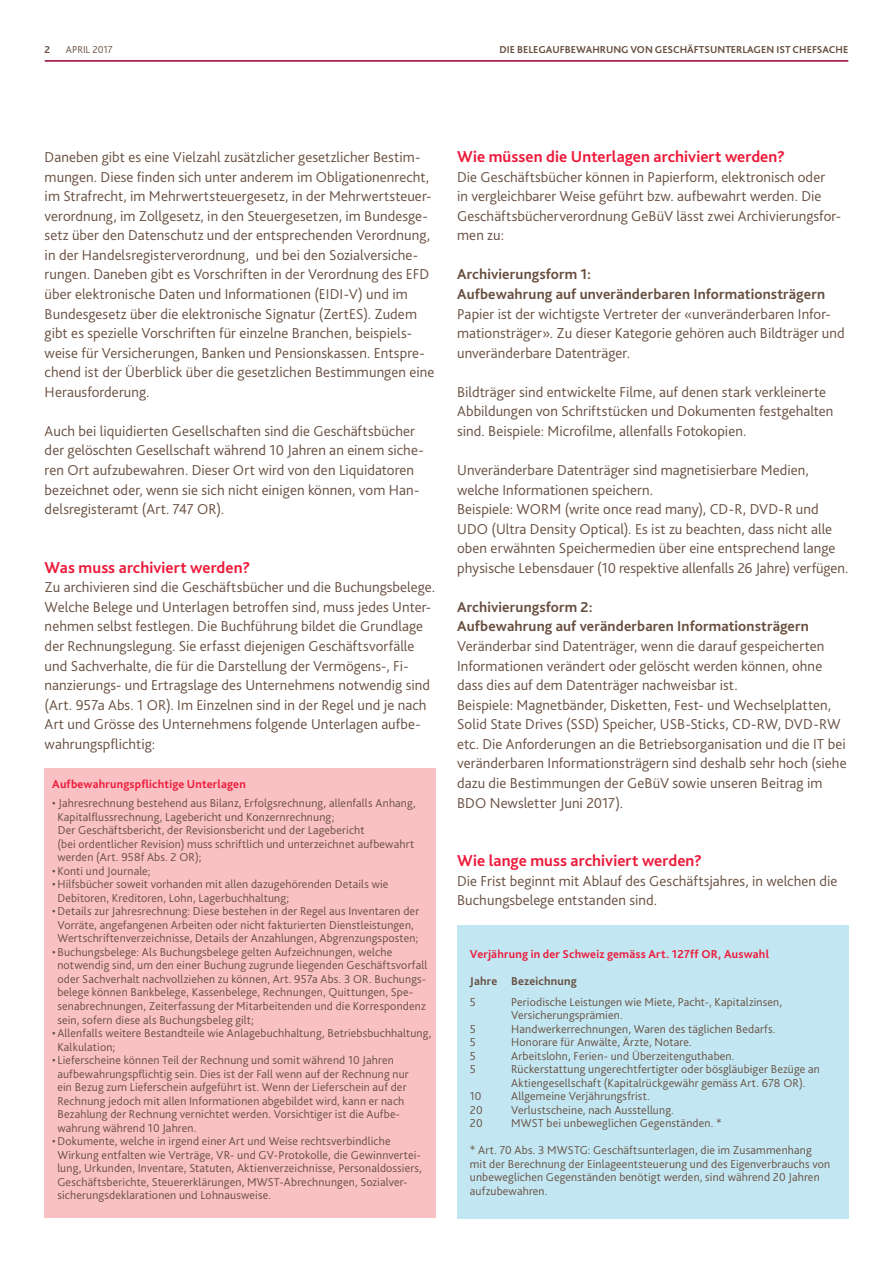
<style>
.page{position:relative;width:893px;height:1263px;background:#fff}
.page>*{position:absolute;margin:0;border:0;box-sizing:border-box;transform-origin:0 0}
.t1{font:700 16.5px "Bliss Pro";letter-spacing:.005em;color:#ed1a3a}
.t2{font:300 15px/19.5px "Bliss Pro";letter-spacing:.005em;color:#674e3f}
.t3{font:700 15px/19.5px "Bliss Pro";letter-spacing:.01em;color:#674e3f}
.t4{font:300 12px/13.5px "Bliss Pro";letter-spacing:.015em;color:#674e3f}
.t5{font:700 12px "Bliss Pro";letter-spacing:.015em;color:#ed1a3a}
.t6{font:700 12px "Bliss Pro";letter-spacing:.02em;color:#674e3f}
.t7{font:700 10.5px "Bliss Pro";color:#674e3f}
.t8{font:300 10.5px "Bliss Pro";color:#674e3f}
</style>
<div class="page">
<div style="left:457px;top:925px;width:391px;height:293px;background:#c2e7f3"></div>
<div style="left:45px;top:768px;width:391px;height:450px;background:#f9c1c3"></div>
<hr style="left:45px;top:60px;width:803px;height:2px;background:#98012d">
<p class="t7" style="left:45px;top:45px;width:7px">2</p>
<p class="t8" style="left:66px;top:45px;width:48px">APRIL 2017</p>
<p class="t7" style="left:499px;top:45px;width:350px">DIE BELEGAUFBEWAHRUNG VON GESCHÄFTSUNTERLAGEN IST CHEFSACHE</p>
<p class="t2" style="left:45px;top:149px;width:391px">Daneben gibt es eine Vielzahl zusätzlicher gesetzlicher Bestim&shy;mungen. Diese finden sich unter anderem im Obligationenrecht, im Strafrecht, im Mehrwertsteuergesetz, in der Mehrwertsteuer&shy;verordnung, im Zollgesetz, in den Steuergesetzen, im Bundesge&shy;setz über den Datenschutz und der entsprechenden Verordnung, in der Handelsregisterverordnung, und bei den Sozialversiche&shy;rungen. Daneben gibt es Vorschriften in der Verordnung des EFD über elektronische Daten und Informationen (EIDI-V) und im Bundesgesetz über die elektronische Signatur (ZertES). Zudem gibt es spezielle Vorschriften für einzelne Branchen, beispiels&shy;weise für Versicherungen, Banken und Pensionskassen. Entspre&shy;chend ist der Überblick über die gesetzlichen Bestimmungen eine Herausforderung.</p>
<p class="t2" style="left:45px;top:422px;width:381px">Auch bei liquidierten Gesellschaften sind die Geschäftsbücher der gelöschten Gesellschaft während 10 Jahren an einem siche&shy;ren Ort aufzubewahren. Dieser Ort wird von den Liquidatoren bezeichnet oder, wenn sie sich nicht einigen können, vom Han&shy;delsregisteramt (Art. 747 OR).</p>
<p class="t1" style="left:45px;top:561px;width:207px">Was muss archiviert werden?</p>
<p class="t2" style="left:45px;top:579px;width:392px">Zu archivieren sind die Geschäftsbücher und die Buchungsbelege.<br>Welche Belege und Unterlagen betroffen sind, muss jedes Unter&shy;nehmen selbst festlegen. Die Buchführung bildet die Grundlage der Rechnungslegung. Sie erfasst diejenigen Geschäftsvorfälle und Sachverhalte, die für die Darstellung der Vermögens-, Fi&shy;nanzierungs- und Ertragslage des Unternehmens notwendig sind (Art. 957a Abs. 1 OR). Im Einzelnen sind in der Regel und je nach Art und Grösse des Unternehmens folgende Unterlagen aufbe&shy;wahrungspflichtig:</p>
<p class="t5" style="left:52px;top:779px;width:195px">Aufbewahrungspflichtige Unterlagen</p>
<p class="t4" style="left:57px;top:798px;width:360px;text-indent:-5px">• Jahresrechnung bestehend aus Bilanz, Erfolgsrechnung, allenfalls Anhang, Kapitalflussrechnung, Lagebericht und Konzernrechnung;<br>Der Geschäftsbericht, der Revisionsbericht und der Lagebericht<br>(bei ordentlicher Revision) muss schriftlich und unterzeichnet aufbewahrt werden (Art. 958f Abs. 2 OR);</p>
<p class="t4" style="left:52px;top:865px;width:100px">• Konti und Journale;</p>
<p class="t4" style="left:57px;top:879px;width:333px;text-indent:-5px">• Hilfsbücher soweit vorhanden mit allen dazugehörenden Details wie<br>Debitoren, Kreditoren, Lohn, Lagerbuchhaltung;</p>
<p class="t4" style="left:52px;top:906px;width:368px;text-align:center">• Details zur Jahresrechnung: Diese bestehen in der Regel aus Inventaren der<br>Vorräte, angefangenen Arbeiten oder nicht fakturierten Dienstleistungen,<br>Wertschriftenverzeichnisse, Details der Anzahlungen, Abgrenzungsposten;</p>
<p class="t4" style="left:57px;top:946px;width:371px;text-indent:-5px">• Buchungsbelege: Als Buchungsbelege gelten Aufzeichnungen, welche notwendig sind, um den einer Buchung zugrunde liegenden Geschäftsvorfall oder Sachverhalt nachvollziehen zu können, Art. 957a Abs. 3 OR. Buchungs&shy;belege können Bankbelege, Kassenbelege, Rechnungen, Quittungen, Spe&shy;senabrechnungen, Zeiterfassung der Mitarbeitenden und die Korrespondenz sein, sofern diese als Buchungsbeleg gilt;</p>
<p class="t4" style="left:57px;top:1027px;width:376px;text-indent:-5px">• Allenfalls weitere Bestandteile wie Anlagebuchhaltung, Betriebsbuchhaltung,<br>Kalkulation;</p>
<p class="t4" style="left:57px;top:1054px;width:353px;text-indent:-5px">• Lieferscheine können Teil der Rechnung und somit während 10 Jahren aufbewahrungspflichtig sein. Dies ist der Fall wenn auf der Rechnung nur ein Bezug zum Lieferschein aufgeführt ist. Wenn der Lieferschein auf der Rechnung jedoch mit allen Informationen abgebildet wird, kann er nach Bezahlung der Rechnung vernichtet werden. Vorsichtiger ist die Aufbe&shy;wahrung während 10 Jahren.</p>
<p class="t4" style="left:57px;top:1135px;width:366px;text-indent:-5px">• Dokumente, welche in irgend einer Art und Weise rechtsverbindliche Wirkung entfalten wie Verträge, VR- und GV-Protokolle, die Gewinnvertei&shy;lung, Urkunden, Inventare, Statuten, Aktienverzeichnisse, Personaldossiers, Geschäftsberichte, Steuererklärungen, MWST-Abrechnungen, Sozialver&shy;sicherungsdeklarationen und Lohnausweise.</p>
<p class="t1" style="left:457px;top:150px;width:330px">Wie müssen die Unterlagen archiviert werden?</p>
<p class="t2" style="left:457px;top:168px;width:385px">Die Geschäftsbücher können in Papierform, elektronisch oder<br>in vergleichbarer Weise geführt bzw. aufbewahrt werden. Die Geschäftsbücherverordnung GeBüV lässt zwei Archivierungsfor&shy;men zu:</p>
<p class="t3" style="left:457px;top:266px;width:369px">Archivierungsform 1:<br>Aufbewahrung auf unveränderbaren Informationsträgern</p>
<p class="t2" style="left:457px;top:305px;width:389px">Papier ist der wichtigste Vertreter der «unveränderbaren Infor&shy;mationsträger». Zu dieser Kategorie gehören auch Bildträger und unveränderbare Datenträger.</p>
<p class="t2" style="left:457px;top:383px;width:378px">Bildträger sind entwickelte Filme, auf denen stark verkleinerte<br>Abbildungen von Schriftstücken und Dokumenten festgehalten sind. Beispiele: Microfilme, allenfalls Fotokopien.</p>
<p class="t2" style="left:457px;top:462px;width:393px">Unveränderbare Datenträger sind magnetisierbare Medien, welche Informationen speichern.<br>Beispiele: WORM (write once read many), CD-R, DVD-R und UDO (Ultra Density Optical). Es ist zu beachten, dass nicht alle oben erwähnten Speichermedien über eine entsprechend lange physische Lebensdauer (10 respektive allenfalls 26 Jahre) verfügen.</p>
<p class="t3" style="left:457px;top:599px;width:353px">Archivierungsform 2:<br>Aufbewahrung auf veränderbaren Informationsträgern</p>
<p class="t2" style="left:457px;top:638px;width:391px">Veränderbar sind Datenträger, wenn die darauf gespeicherten Informationen verändert oder gelöscht werden können, ohne dass dies auf dem Datenträger nachweisbar ist.<br>Beispiele: Magnetbänder, Disketten, Fest- und Wechselplatten, Solid State Drives (SSD) Speicher, USB-Sticks, CD-RW, DVD-RW etc. Die Anforderungen an die Betriebsorganisation und die IT bei veränderbaren Informationsträgern sind deshalb sehr hoch (siehe dazu die Bestimmungen der GeBüV sowie unseren Beitrag im BDO Newsletter Juni 2017).</p>
<p class="t1" style="left:457px;top:854px;width:247px">Wie lange muss archiviert werden?</p>
<p class="t2" style="left:457px;top:872px;width:382px">Die Frist beginnt mit Ablauf des Geschäftsjahres, in welchen die<br>Buchungsbelege entstanden sind.</p>
<p class="t5" style="left:470px;top:949px;width:301px">Verjährung in der Schweiz gemäss Art. 127ff OR, Auswahl</p>
<p class="t6" style="left:470px;top:976px;width:109px">Jahre Bezeichnung</p>
<p class="t4" style="left:470px;top:996px;width:8px">5</p>
<p class="t4" style="left:511px;top:996px;width:272px">Periodische Leistungen wie Miete, Pacht-, Kapitalzinsen,<br>Versicherungsprämien.</p>
<p class="t4" style="left:470px;top:1023px;width:8px">5</p>
<p class="t4" style="left:511px;top:1023px;width:266px">Handwerkerrechnungen, Waren des täglichen Bedarfs.</p>
<p class="t4" style="left:470px;top:1037px;width:8px">5</p>
<p class="t4" style="left:511px;top:1037px;width:182px">Honorare für Anwälte, Ärzte, Notare.</p>
<p class="t4" style="left:470px;top:1050px;width:8px">5</p>
<p class="t4" style="left:511px;top:1050px;width:225px">Arbeitslohn, Ferien- und Überzeitenguthaben.</p>
<p class="t4" style="left:470px;top:1064px;width:8px">5</p>
<p class="t4" style="left:511px;top:1064px;width:310px">Rückerstattung ungerechtfertigter oder bösgläubiger Bezüge an<br>Aktiengesellschaft (Kapitalrückgewähr gemäss Art. 678 OR).</p>
<p class="t4" style="left:470px;top:1091px;width:13px">10</p>
<p class="t4" style="left:511px;top:1091px;width:140px">Allgemeine Verjährungsfrist.</p>
<p class="t4" style="left:470px;top:1104px;width:14px">20</p>
<p class="t4" style="left:511px;top:1104px;width:164px">Verlustscheine, nach Ausstellung.</p>
<p class="t4" style="left:470px;top:1118px;width:14px">20</p>
<p class="t4" style="left:511px;top:1118px;width:212px">MWST bei unbeweglichen Gegenständen. *</p>
<p class="t4" style="left:470px;top:1145px;width:362px">* Art. 70 Abs. 3 MWSTG: Geschäftsunterlagen, die im Zusammenhang mit der Berechnung der Einlageentsteuerung und des Eigenverbrauchs von unbeweglichen Gegenständen benötigt werden, sind während 20 Jahren aufzubewahren.</p>
</div>
